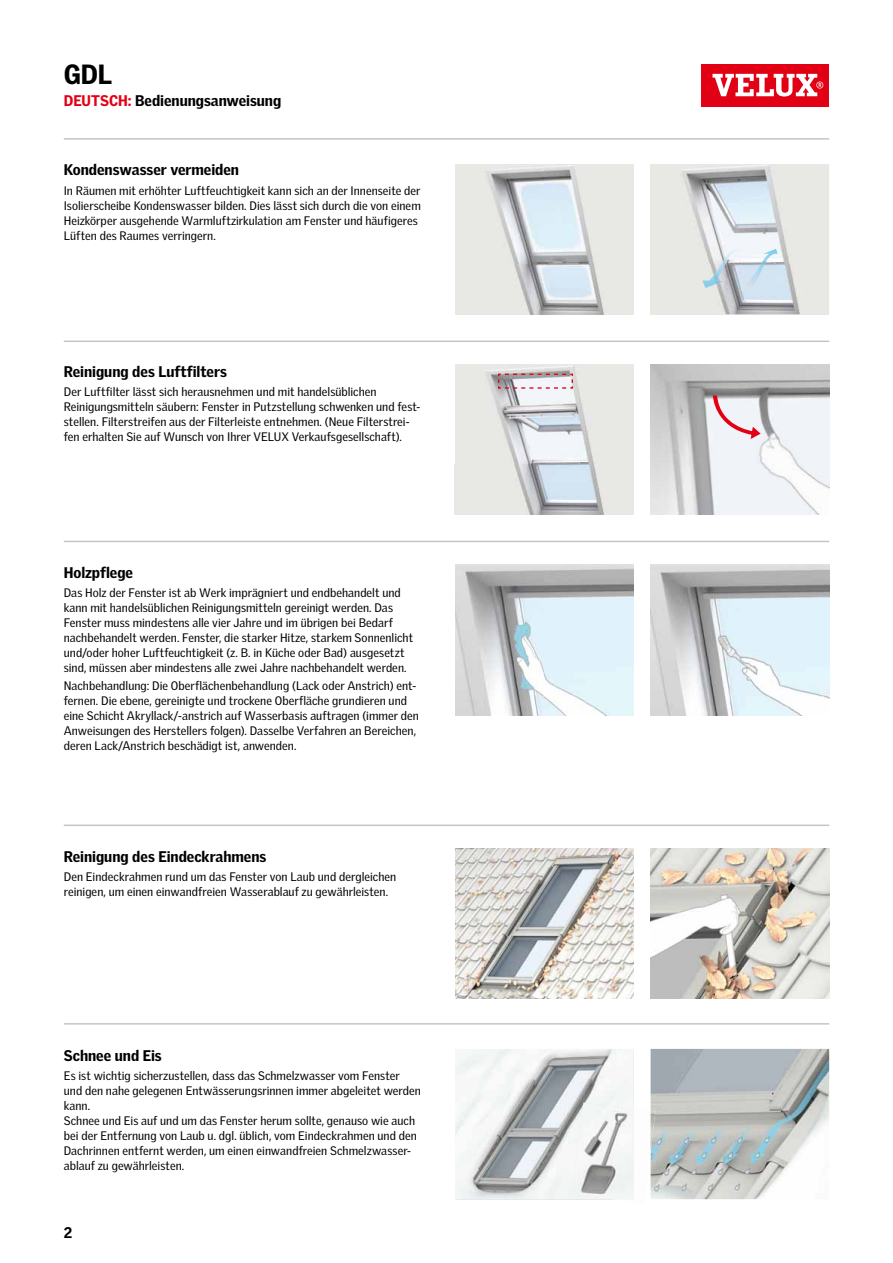
<style>
.page{position:relative;width:893px;height:1263px;background:#fff}
.page>*{position:absolute;margin:0;border:0;box-sizing:border-box;transform-origin:0 0}
.t1{font:900 27px "Velux Gothic";color:#000}
.t2{font:900 15px "Velux Gothic";letter-spacing:-.005em;color:#000}
.t3{font:12px/15px "Velux Gothic";letter-spacing:.005em;color:#000}
.s1{color:#e20015}
</style>
<div class="page">
<img style="left:651px;top:565px;width:178px;height:150px">
<img style="left:651px;top:848px;width:178px;height:151px">
<img style="left:651px;top:1049px;width:178px;height:150px">
<img style="left:455px;top:565px;width:179px;height:150px">
<div style="left:702px;top:64px;width:127px;height:42px;background:#e20015"></div>
<svg style="left:712px;top:74px;width:111px;height:23px"></svg>
<img style="left:455px;top:364px;width:179px;height:151px">
<svg style="left:497px;top:373px;width:77px;height:16px"></svg>
<img style="left:651px;top:364px;width:178px;height:151px">
<svg style="left:713px;top:395px;width:48px;height:44px"></svg>
<img style="left:455px;top:164px;width:179px;height:150px">
<img style="left:651px;top:164px;width:178px;height:150px">
<img style="left:702px;top:249px;width:39px;height:39px">
<img style="left:741px;top:249px;width:37px;height:41px">
<img style="left:455px;top:848px;width:179px;height:151px">
<img style="left:455px;top:1049px;width:179px;height:150px">
<img style="left:610px;top:1109px;width:41px;height:91px">
<img style="left:651px;top:1111px;width:4px;height:40px">
<img style="left:572px;top:1102px;width:62px;height:97px">
<hr style="left:64px;top:1023px;width:765px;height:1px;background:#c5c6c4">
<hr style="left:64px;top:541px;width:765px;height:1px;background:#c5c6c4">
<hr style="left:64px;top:824px;width:765px;height:2px;background:#c5c6c4">
<hr style="left:64px;top:138px;width:765px;height:2px;background:#c5c6c4">
<hr style="left:64px;top:341px;width:765px;height:1px;background:#c5c6c4">
<h1 class="t1" style="left:64px;top:57px;width:50px">GDL</h1>
<p class="t2" style="left:64px;top:91px;width:219px"><span class="s1">DEUTSCH:</span> Bedienungsanweisung</p>
<p class="t2" style="left:64px;top:160px;width:177px">Kondenswasser vermeiden</p>
<p class="t3" style="left:64px;top:183px;width:358px">In Räumen mit erhöhter Luftfeuchtigkeit kann sich an der Innenseite der Isolierscheibe Kondenswasser bilden. Dies lässt sich durch die von einem Heizkörper ausgehende Warmluftzirkulation am Fenster und häufigeres Lüften des Raumes verringern.</p>
<p class="t2" style="left:64px;top:362px;width:165px">Reinigung des Luftfilters</p>
<p class="t3" style="left:64px;top:384px;width:358px">Der Luftfilter lässt sich herausnehmen und mit handelsüblichen Reinigungs mitteln säubern: Fenster in Putzstellung schwenken und fest&shy;stellen. Filterstreifen aus der Filterleiste entnehmen. (Neue Filterstrei&shy;fen erhalten Sie auf Wunsch von Ihrer VELUX Verkaufsgesellschaft).</p>
<p class="t2" style="left:64px;top:563px;width:71px">Holzpflege</p>
<p class="t3" style="left:64px;top:585px;width:351px">Das Holz der Fenster ist ab Werk imprägniert und endbehandelt und kann mit handelsüblichen Reinigungsmitteln gereinigt werden. Das Fenster muss mindestens alle vier Jahre und im übrigen bei Bedarf nachbehandelt werden. Fenster, die starker Hitze, starkem Sonnenlicht und/oder hoher Luftfeuchtigkeit (z. B. in Küche oder Bad) ausgesetzt sind, müssen aber mindestens alle zwei Jahre nachbehandelt werden.</p>
<p class="t3" style="left:64px;top:678px;width:357px">Nachbehandlung: Die Oberflächenbehandlung (Lack oder Anstrich) ent&shy;fernen. Die ebene, gereinigte und trockene Oberfläche grundieren und eine Schicht Akryllack/-anstrich auf Wasserbasis auftragen (immer den Anweisungen des Herstellers folgen). Dasselbe Verfahren an Bereichen, deren Lack/Anstrich beschädigt ist, anwenden.</p>
<p class="t2" style="left:64px;top:847px;width:204px">Reinigung des Eindeckrahmens</p>
<p class="t3" style="left:64px;top:869px;width:334px">Den Eindeckrahmen rund um das Fenster von Laub und dergleichen reinigen, um einen einwandfreien Wasserablauf zu gewährleisten.</p>
<p class="t2" style="left:64px;top:1046px;width:99px">Schnee und Eis</p>
<p class="t3" style="left:64px;top:1068px;width:359px">Es ist wichtig sicherzustellen, dass das Schmelzwasser vom Fenster und den nahe gelegenen Entwässerungsrinnen immer abgeleitet werden kann.<br>Schnee und Eis auf und um das Fenster herum sollte, genauso wie auch bei der Entfernung von Laub u. dgl. üblich, vom Eindeckrahmen und den Dachrinnen entfernt werden, um einen einwandfreien Schmelzwasser&shy;ablauf zu gewährleisten.</p>
<p class="t2" style="left:64px;top:1222px;width:10px">2</p>
</div>
